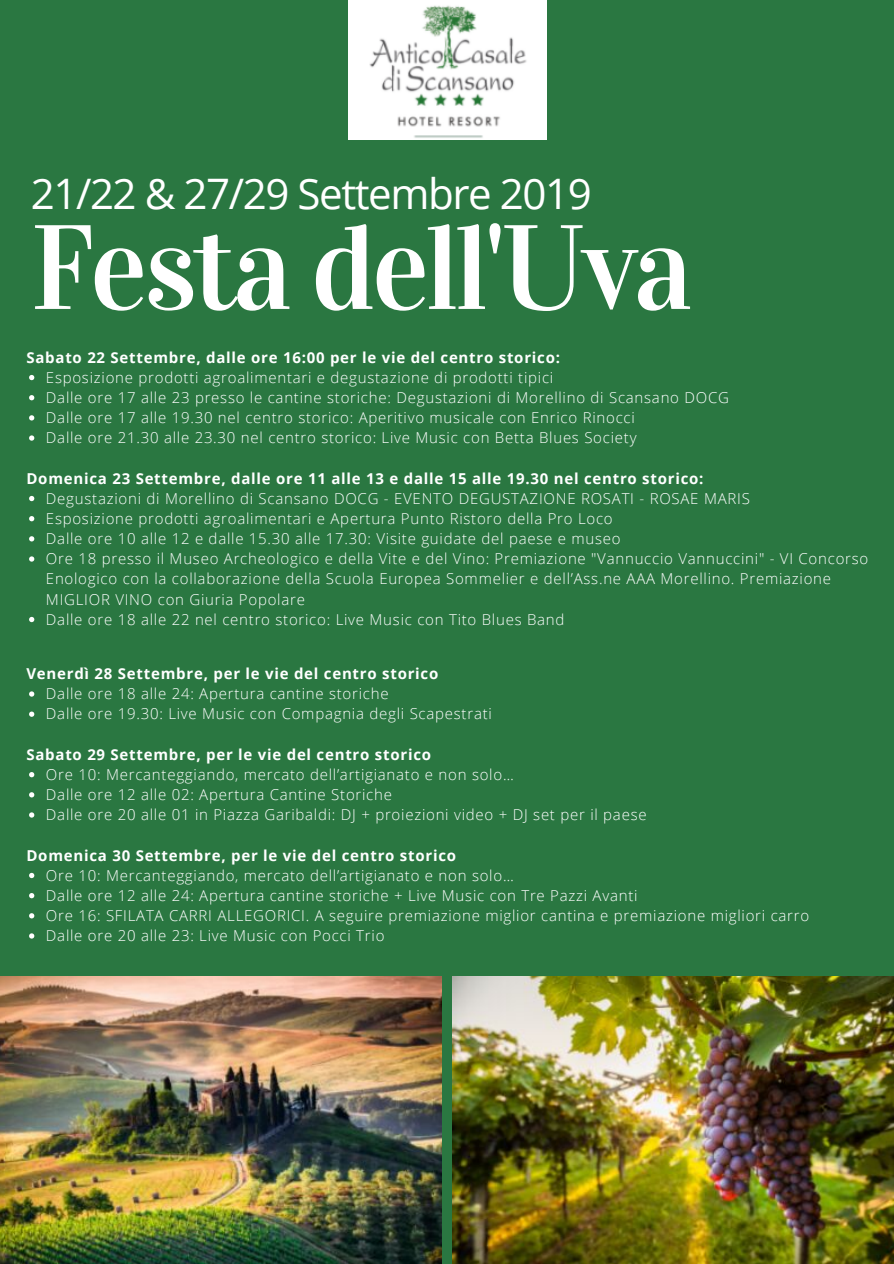
<style>
.page{position:relative;width:894px;height:1264px;background:#fff}
.page>*{position:absolute;margin:0;border:0;box-sizing:border-box;transform-origin:0 0}
.t1{font:120.15px "Vidaloka";letter-spacing:-.035em;color:#fff}
.t2{font:42px "Open Sans";letter-spacing:-.035em;color:#fff}
.t3{font:300 15px/20.1px "Open Sans";letter-spacing:.05em;color:#fff}
.t4{font:700 15px "Open Sans";letter-spacing:.05em;color:#fff}
</style>
<div class="page">
<div style="left:0;top:0;width:893px;height:1263px;background:#2a7741"></div>
<img style="left:0;top:976px;width:441px;height:287px">
<img style="left:452px;top:976px;width:441px;height:287px">
<svg style="left:29px;top:375px;width:5px;height:5px"></svg>
<svg style="left:29px;top:395px;width:5px;height:5px"></svg>
<svg style="left:29px;top:415px;width:5px;height:5px"></svg>
<svg style="left:29px;top:435px;width:5px;height:5px"></svg>
<svg style="left:29px;top:496px;width:5px;height:5px"></svg>
<svg style="left:29px;top:516px;width:5px;height:5px"></svg>
<svg style="left:29px;top:536px;width:5px;height:5px"></svg>
<svg style="left:29px;top:556px;width:5px;height:5px"></svg>
<svg style="left:29px;top:617px;width:5px;height:5px"></svg>
<svg style="left:29px;top:691px;width:5px;height:5px"></svg>
<svg style="left:29px;top:711px;width:5px;height:5px"></svg>
<svg style="left:29px;top:772px;width:5px;height:5px"></svg>
<svg style="left:29px;top:792px;width:5px;height:5px"></svg>
<svg style="left:29px;top:812px;width:5px;height:5px"></svg>
<svg style="left:29px;top:872px;width:5px;height:6px"></svg>
<svg style="left:29px;top:893px;width:5px;height:5px"></svg>
<svg style="left:29px;top:913px;width:5px;height:5px"></svg>
<svg style="left:29px;top:933px;width:5px;height:5px"></svg>
<img style="left:348px;top:0;width:198px;height:140px">
<h2 class="t2" style="left:31px;top:164px;width:562px">21/22 &amp; 27/29 Settembre 2019</h2>
<h1 class="t1" style="left:31px;top:196px;width:663px">Festa dell'Uva</h1>
<p class="t4" style="left:26px;top:346px;width:535px">Sabato 22 Settembre, dalle ore 16:00 per le vie del centro storico:</p>
<p class="t3" style="left:46px;top:367px;width:684px">Esposizione prodotti agroalimentari e degustazione di prodotti tipici<br>Dalle ore 17 alle 23 presso le cantine storiche: Degustazioni di Morellino di Scansano DOCG Dalle ore 17 alle 19.30 nel centro storico: Aperitivo musicale con Enrico Rinocci<br>Dalle ore 21.30 alle 23.30 nel centro storico: Live Music con Betta Blues Society</p>
<p class="t4" style="left:26px;top:467px;width:678px">Domenica 23 Settembre, dalle ore 11 alle 13 e dalle 15 alle 19.30 nel centro storico:</p>
<p class="t3" style="left:46px;top:488px;width:823px">Degustazioni di Morellino di Scansano DOCG - EVENTO DEGUSTAZIONE ROSATI - ROSAE MARIS<br>Esposizione prodotti agroalimentari e Apertura Punto Ristoro della Pro Loco<br>Dalle ore 10 alle 12 e dalle 15.30 alle 17.30: Visite guidate del paese e museo<br>Ore 18 presso il Museo Archeologico e della Vite e del Vino: Premiazione "Vannuccio Vannuccini" - VI Concorso Enologico con la collaborazione della Scuola Europea Sommelier e dell’Ass.ne AAA Morellino. Premiazione MIGLIOR VINO con Giuria Popolare<br>Dalle ore 18 alle 22 nel centro storico: Live Music con Tito Blues Band</p>
<p class="t4" style="left:26px;top:663px;width:413px">Venerdì 28 Settembre, per le vie del centro storico</p>
<p class="t3" style="left:46px;top:683px;width:447px">Dalle ore 18 alle 24: Apertura cantine storiche<br>Dalle ore 19.30: Live Music con Compagnia degli Scapestrati</p>
<p class="t4" style="left:26px;top:743px;width:406px">Sabato 29 Settembre, per le vie del centro storico</p>
<p class="t3" style="left:46px;top:764px;width:602px">Ore 10: Mercanteggiando, mercato dell’artigianato e non solo…<br>Dalle ore 12 alle 02: Apertura Cantine Storiche<br>Dalle ore 20 alle 01 in Piazza Garibaldi: DJ + proiezioni video + DJ set per il paese</p>
<p class="t4" style="left:26px;top:844px;width:431px">Domenica 30 Settembre, per le vie del centro storico</p>
<p class="t3" style="left:46px;top:864px;width:764px">Ore 10: Mercanteggiando, mercato dell’artigianato e non solo…<br>Dalle ore 12 alle 24: Apertura cantine storiche + Live Music con Tre Pazzi Avanti<br>Ore 16: SFILATA CARRI ALLEGORICI. A seguire premiazione miglior cantina e premiazione migliori carro Dalle ore 20 alle 23: Live Music con Pocci Trio</p>
</div>
